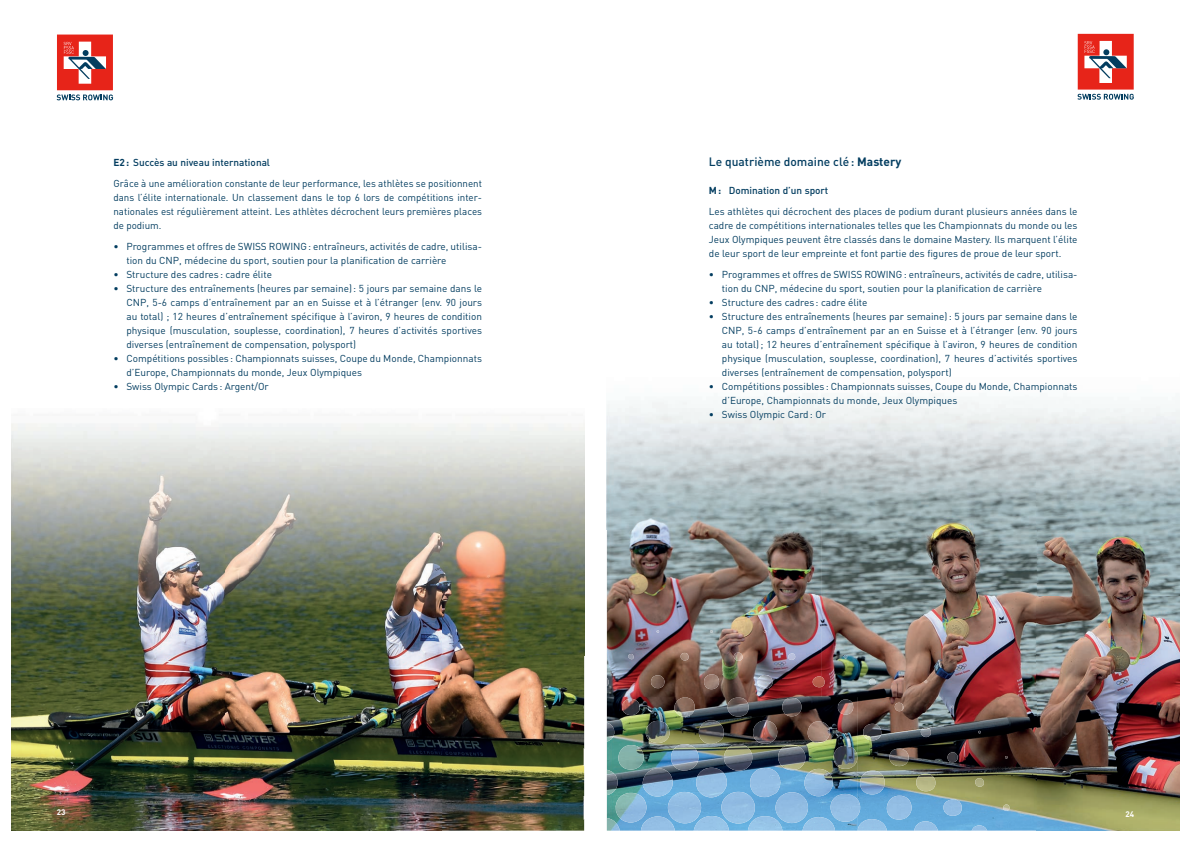
<style>
.page{position:relative;width:1191px;height:842px;background:#fff}
.page>*{position:absolute;margin:0;border:0;box-sizing:border-box;transform-origin:0 0}
.t1{font:500 12px "DIN";color:#033d60}
.t2{font:10px/14px "DIN";color:#033d60}
.t3{font:700 8px "DIN";color:#fff}
.s1{font-weight:700}
.s2{font-weight:500}
</style>
<div class="page">
<img style="left:11px;top:415px;width:573px;height:416px">
<img style="left:607px;top:395px;width:572px;height:436px">
<svg style="left:1001px;top:804px;width:8px;height:7px"></svg>
<img style="left:971px;top:825px;width:16px;height:6px">
<svg style="left:975px;top:778px;width:9px;height:9px"></svg>
<img style="left:942px;top:799px;width:21px;height:17px">
<svg style="left:945px;top:752px;width:13px;height:10px"></svg>
<img style="left:914px;top:821px;width:23px;height:10px">
<img style="left:916px;top:774px;width:20px;height:17px">
<svg style="left:920px;top:727px;width:12px;height:10px"></svg>
<img style="left:881px;top:796px;width:31px;height:24px">
<img style="left:889px;top:748px;width:20px;height:18px">
<svg style="left:894px;top:703px;width:10px;height:8px"></svg>
<img style="left:857px;top:819px;width:30px;height:12px">
<img style="left:855px;top:770px;width:30px;height:24px">
<img style="left:862px;top:724px;width:20px;height:16px">
<svg style="left:867px;top:679px;width:8px;height:6px"></svg>
<img style="left:829px;top:794px;width:32px;height:28px">
<img style="left:830px;top:746px;width:29px;height:23px">
<img style="left:834px;top:699px;width:19px;height:15px">
<svg style="left:843px;top:655px;width:5px;height:4px"></svg>
<img style="left:802px;top:817px;width:33px;height:14px">
<img style="left:799px;top:769px;width:35px;height:27px">
<img style="left:807px;top:721px;width:23px;height:22px">
<svg style="left:812px;top:676px;width:13px;height:11px"></svg>
<img style="left:775px;top:792px;width:33px;height:31px">
<img style="left:778px;top:745px;width:28px;height:25px">
<img style="left:779px;top:698px;width:23px;height:18px">
<svg style="left:787px;top:653px;width:8px;height:7px"></svg>
<img style="left:748px;top:816px;width:34px;height:15px">
<img style="left:750px;top:768px;width:31px;height:29px">
<img style="left:748px;top:720px;width:30px;height:24px">
<img style="left:757px;top:675px;width:16px;height:14px">
<svg style="left:763px;top:630px;width:4px;height:3px"></svg>
<img style="left:720px;top:792px;width:36px;height:31px">
<img style="left:721px;top:744px;width:32px;height:27px">
<img style="left:725px;top:697px;width:25px;height:19px">
<svg style="left:733px;top:653px;width:10px;height:8px"></svg>
<img style="left:694px;top:816px;width:35px;height:15px">
<img style="left:691px;top:768px;width:36px;height:29px">
<img style="left:696px;top:720px;width:28px;height:24px">
<img style="left:701px;top:674px;width:19px;height:15px">
<img style="left:667px;top:792px;width:34px;height:31px">
<img style="left:665px;top:744px;width:34px;height:26px">
<img style="left:670px;top:697px;width:25px;height:20px">
<svg style="left:679px;top:653px;width:10px;height:7px"></svg>
<img style="left:641px;top:816px;width:33px;height:15px">
<img style="left:636px;top:768px;width:38px;height:28px">
<img style="left:643px;top:721px;width:28px;height:22px">
<img style="left:648px;top:675px;width:17px;height:13px">
<img style="left:620px;top:793px;width:27px;height:29px">
<img style="left:613px;top:745px;width:31px;height:25px">
<img style="left:622px;top:699px;width:18px;height:16px">
<svg style="left:626px;top:654px;width:8px;height:5px"></svg>
<svg style="left:606px;top:722px;width:1px;height:20px"></svg>
<img style="left:607px;top:723px;width:7px;height:18px">
<svg style="left:606px;top:677px;width:3px;height:9px"></svg>
<svg style="left:583px;top:748px;width:37px;height:83px"></svg>
<svg style="left:57px;top:35px;width:56px;height:65px"></svg>
<svg style="left:1077px;top:34px;width:56px;height:66px"></svg>
<p class="t2" style="left:113px;top:151px;width:370px;line-height:21px"><span class="s1">E2 :</span> <span class="s2">Succès au niveau international<br></span>Grâce à une amélioration constante de leur performance, les athlètes se positionnent</p>
<p class="t2" style="left:113px;top:190px;width:370px;text-align:justify">dans l’élite internationale. Un classement dans le top 6 lors de compétitions inter&shy;nationales est régulièrement atteint. Les athlètes décrochent leurs premières places de podium.</p>
<p class="t2" style="left:126px;top:239px;width:357px;text-indent:-13px">• Programmes et offres de SWISS ROWING : entraîneurs, activités de cadre, utilisa&shy;tion du CNP, médecine du sport, soutien pour la planification de carrière</p>
<p class="t2" style="left:113px;top:267px;width:160px">• Structure des cadres : cadre élite</p>
<p class="t2" style="left:126px;top:281px;width:357px;text-align:justify;text-indent:-13px">• Structure des entraînements (heures par semaine) : 5 jours par semaine dans le CNP, 5-6 camps d’entraînement par an en Suisse et à l’étranger (env. 90 jours au total) ; 12 heures d’entraînement spécifique à l’aviron, 9 heures de condition physique (musculation, souplesse, coordination), 7 heures d’activités sportives diverses (entraînement de compensation, polysport)</p>
<p class="t2" style="left:126px;top:351px;width:357px;text-indent:-13px">• Compétitions possibles : Championnats suisses, Coupe du Monde, Championnats d’Europe, Championnats du monde, Jeux Olympiques</p>
<p class="t2" style="left:113px;top:379px;width:157px">• Swiss Olympic Cards : Argent/Or</p>
<p class="t3" style="left:57px;top:807px;width:10px">23</p>
<p class="t1" style="left:709px;top:154px;width:194px">Le quatrième domaine clé : <span class="s1">Mastery</span></p>
<p class="t2" style="left:709px;top:179px;width:370px;line-height:21px"><span class="s1">M :</span> <span class="s2">Domination d’un sport<br></span>Les athlètes qui décrochent des places de podium durant plusieurs années dans le</p>
<p class="t2" style="left:709px;top:218px;width:370px;text-align:justify">cadre de compétitions internationales telles que les Championnats du monde ou les Jeux Olympiques peuvent être classés dans le domaine Mastery. Ils marquent l’élite de leur sport de leur empreinte et font partie des figures de proue de leur sport.</p>
<p class="t2" style="left:722px;top:267px;width:357px;text-indent:-13px">• Programmes et offres de SWISS ROWING : entraîneurs, activités de cadre, utilisa&shy;tion du CNP, médecine du sport, soutien pour la planification de carrière</p>
<p class="t2" style="left:709px;top:295px;width:160px">• Structure des cadres : cadre élite</p>
<p class="t2" style="left:722px;top:309px;width:357px;text-align:justify;text-indent:-13px">• Structure des entraînements (heures par semaine) : 5 jours par semaine dans le CNP, 5-6 camps d’entraînement par an en Suisse et à l’étranger (env. 90 jours au total) ; 12 heures d’entraînement spécifique à l’aviron, 9 heures de condition physique (musculation, souplesse, coordination), 7 heures d’activités sportives diverses (entraînement de compensation, polysport)</p>
<p class="t2" style="left:722px;top:379px;width:357px;text-indent:-13px">• Compétitions possibles : Championnats suisses, Coupe du Monde, Championnats d’Europe, Championnats du monde, Jeux Olympiques</p>
<p class="t2" style="left:709px;top:407px;width:119px">• Swiss Olympic Card : Or</p>
<p class="t3" style="left:1125px;top:809px;width:10px">24</p>
</div>
